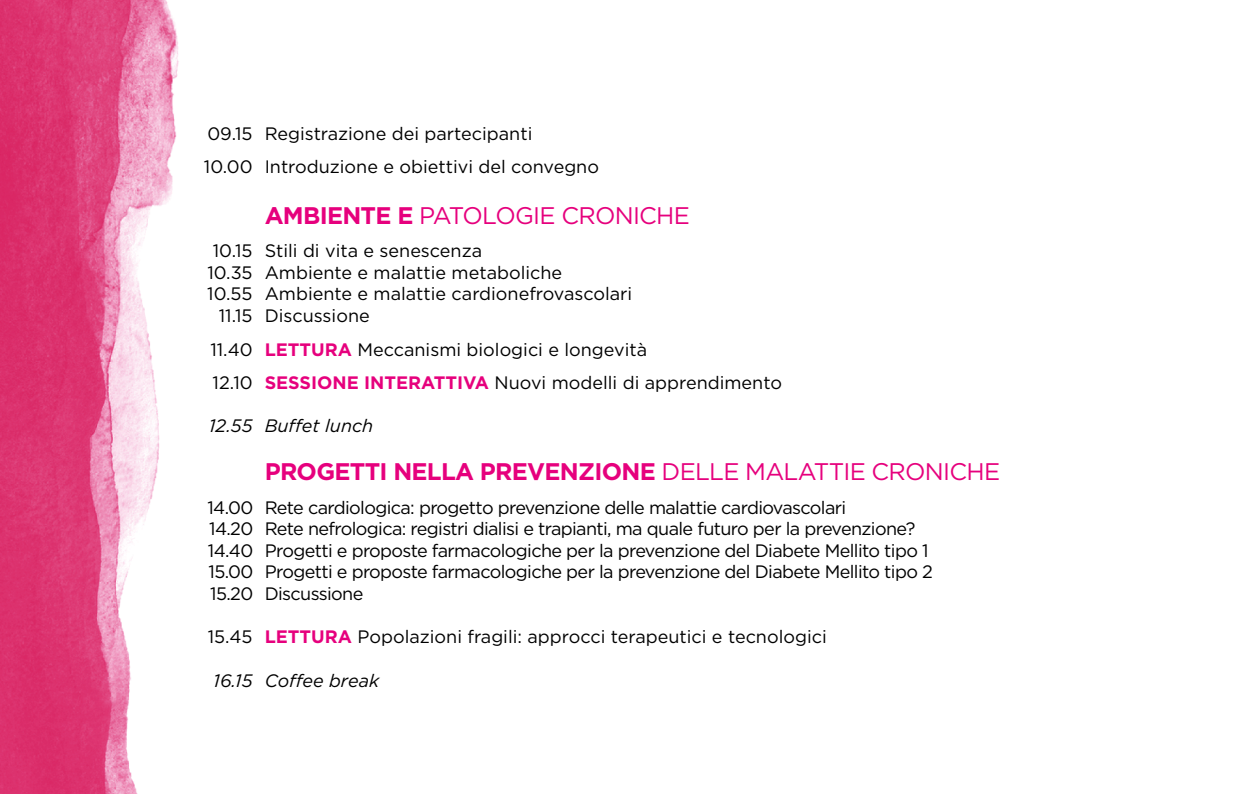
<style>
.page{position:relative;width:1248px;height:794px;background:#fff}
.page>*{position:absolute;margin:0;border:0;box-sizing:border-box;transform-origin:0 0}
.t1{font:700 24px "Gotham";letter-spacing:-.03em;color:#e6007d}
.t2{font:24px "Gotham";letter-spacing:-.03em;color:#e6007d}
.t3{font:18px/33.6px "Gotham";color:#000}
.t4{font:18px/21.6px "Gotham";letter-spacing:-.035em;color:#000}
.t5{font:italic 18px "Gotham";color:#000}
.s1{font-weight:700}
.s2{font-weight:700;color:#e6007d}
.s3{font-weight:400}
</style>
<div class="page">
<img style="left:0;top:0;width:179px;height:794px">
<p class="t3" style="left:204px;top:116px;width:396px">09.15 Registrazione dei partecipanti<br>10.00 Introduzione e obiettivi del convegno</p>
<h1 class="t2" style="left:265px;top:200px;width:426px"><span class="s1">AMBIENTE E</span> PATOLOGIE CRONICHE</h1>
<p class="t3" style="left:213px;top:234px;width:271px">10.15 Stili di vita e senescenza</p>
<p class="t3" style="left:207px;top:255px;width:356px">10.35 Ambiente e malattie metaboliche</p>
<p class="t3" style="left:207px;top:277px;width:426px">10.55 Ambiente e malattie cardionefrovascolari</p>
<p class="t3" style="left:219px;top:298px;width:152px">11.15 Discussione</p>
<p class="t3" style="left:210px;top:332px;width:573px">11.40 <span class="s2">LETTURA</span> Meccanismi biologici e longevità<br>12.10 <span class="s2">SESSIONE INTERATTIVA</span> Nuovi modelli di apprendimento</p>
<p class="t5" style="left:209px;top:414px;width:165px">12.55 Buffet lunch</p>
<h1 class="t1" style="left:265px;top:455px;width:736px">PROGETTI NELLA PREVENZIONE <span class="s3">DELLE MALATTIE CRONICHE</span></h1>
<p class="t4" style="left:207px;top:496px;width:726px">14.00 Rete cardiologica: progetto prevenzione delle malattie cardiovascolari<br>14.20 Rete nefrologica: registri dialisi e trapianti, ma quale futuro per la prevenzione?<br>14.40 Progetti e proposte farmacologiche per la prevenzione del Diabete Mellito tipo 1<br>15.00 Progetti e proposte farmacologiche per la prevenzione del Diabete Mellito tipo 2<br>15.20 Discussione</p>
<p class="t3" style="left:208px;top:620px;width:620px">15.45 <span class="s2">LETTURA</span> Popolazioni fragili: approcci terapeutici e tecnologici</p>
<p class="t5" style="left:213px;top:668px;width:167px">16.15 Coffee break</p>
</div>
